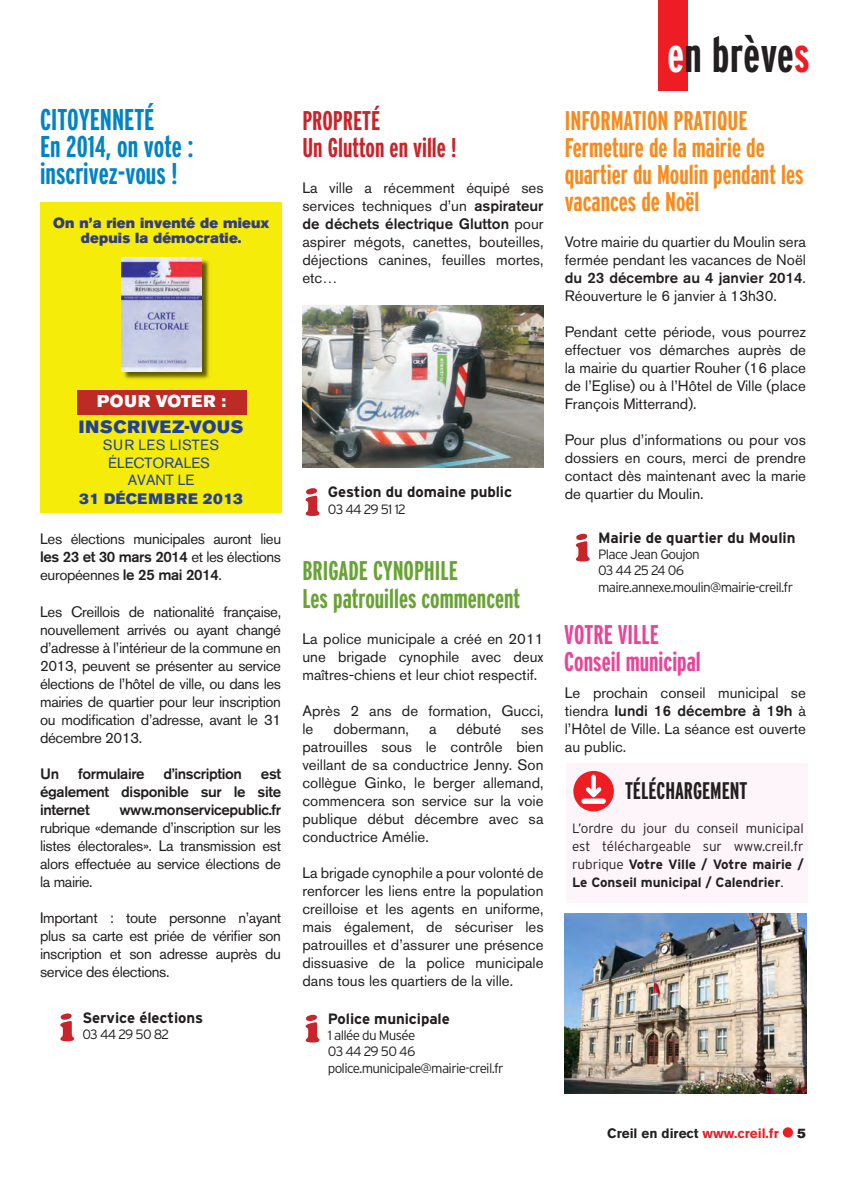
<style>
.page{position:relative;width:846px;height:1178px;background:#fff}
.page>*{position:absolute;margin:0;border:0;box-sizing:border-box;transform-origin:0 0}
.t1{font:700 extra-condensed 49.5px "Interstate";letter-spacing:.01em;color:#231f20}
.t2{font:700 extra-condensed 30px/27px "Interstate";color:#0084c4}
.t3{font:700 extra-condensed 27px/27px "Interstate";color:#f68b1f}
.t4{font:700 extra-condensed 27px/27px "Interstate";color:#68a335}
.t5{font:700 extra-condensed 27px/27px "Interstate";color:#ea4498}
.t6{font:700 extra-condensed 27px/27px "Interstate";color:#c8242b}
.t7{font:700 extra-condensed 24px "Interstate";color:#231f20}
.t8{font:17.7px "Akzidenz Grotesk BE Super";letter-spacing:.04em;color:#223f99}
.t9{font:16.95px "Akzidenz Grotesk BE Super";letter-spacing:.04em;color:#fff}
.t10{font:15.15px "Akzidenz Grotesk BE Super";letter-spacing:.03em;color:#223f99}
.t11{font:15px/18px "Akzidenz Grotesk BE";color:#231f20;text-align:justify}
.t12{font:500 15px/18px "Akzidenz Grotesk BE";letter-spacing:-.025em;color:#231f20;text-align:justify}
.t13{font:700 15px "Interstate";letter-spacing:-.005em;color:#231f20}
.t14{font:14.7px/17.5px "Akzidenz Grotesk BE";color:#223f99;text-align:center}
.t15{font:14.55px/14.5px "Akzidenz Grotesk BE Super";letter-spacing:.01em;color:#333d7a;text-align:center}
.t16{font:300 13.5px/16.2px "Interstate";letter-spacing:-.05em;color:#231f20}
.t17{font:700 13.5px "Akzidenz Grotesk BE";color:#231f20}
.t18{font:13.5px "Akzidenz Grotesk BE Super";color:#231f20}
.s1{font-weight:500}
.s2{color:#fff}
.s3{color:#ee1d23}
.s4{font-weight:700}
</style>
<div class="page">
<svg style="left:782px;top:1126px;width:10px;height:11px"></svg>
<div style="left:658px;top:0;width:29px;height:90px;background:#ee1d23"></div>
<div style="left:565px;top:763px;width:242px;height:139px;background:#fdf5f9"></div>
<div style="left:573px;top:770px;width:40px;height:41px;background:#ee1d23;border-radius:50%"></div>
<svg style="left:585px;top:774px;width:16px;height:23px"></svg>
<div style="left:581px;top:798px;width:24px;height:5px;background:#fff;border-radius:3px"></div>
<svg style="left:60px;top:1013px;width:14px;height:27px"></svg>
<img style="left:564px;top:913px;width:241px;height:179px">
<svg style="left:305px;top:488px;width:14px;height:28px"></svg>
<img style="left:302px;top:306px;width:241px;height:162px">
<svg style="left:305px;top:1014px;width:14px;height:28px"></svg>
<svg style="left:575px;top:533px;width:14px;height:28px"></svg>
<div style="left:40px;top:202px;width:241px;height:311px;background:#f5ec09"></div>
<div style="left:77px;top:390px;width:169px;height:24px;background:#be2a25"></div>
<img style="left:121px;top:257px;width:88px;height:122px">
<img style="left:122px;top:258px;width:80px;height:113px">
<h2 class="t2" style="left:40px;top:106px;width:116px">CITOYENNETÉ</h2>
<h2 class="t2" style="left:40px;top:133px;width:155px">En 2014, on vote : inscrivez-vous !</h2>
<p class="t15" style="left:53px;top:216px;width:217px">On n’a rien inventé de mieux depuis la démocratie.</p>
<p class="t9" style="left:97px;top:391px;width:131px">POUR VOTER :</p>
<p class="t8" style="left:79px;top:417px;width:166px">INSCRIVEZ-VOUS</p>
<p class="t14" style="left:103px;top:436px;width:118px">SUR LES LISTES<br>ÉLECTORALES<br>AVANT LE</p>
<p class="t10" style="left:79px;top:489px;width:165px">31 DÉCEMBRE 2013</p>
<p class="t11" style="left:40px;top:530px;width:242px">Les élections municipales auront lieu <span class="s1">les 23 et 30 mars 2014</span> et les élections européennes <span class="s1">le 25 mai 2014</span>.</p>
<p class="t11" style="left:40px;top:602px;width:242px">Les Creillois de nationalité française, nouvellement arrivés ou ayant changé d’adresse à l’intérieur de la commune en 2013, peuvent se présenter au service élections de l’hôtel de ville, ou dans les mairies de quartier pour leur inscription ou modification d’adresse, avant le 31 décembre 2013.</p>
<p class="t12" style="left:40px;top:763px;width:20px">Un</p>
<p class="t12" style="left:78px;top:763px;width:68px">formulaire</p>
<p class="t12" style="left:163px;top:763px;width:80px">d’inscription</p>
<p class="t12" style="left:40px;top:763px;width:242px;text-indent:221px">est également disponible sur le site internet</p>
<p class="t12" style="left:119px;top:799px;width:163px">www.monservicepublic.fr</p>
<p class="t11" style="left:40px;top:818px;width:242px">rubrique «demande d’inscription sur les listes électorales». La transmission est alors effectuée au service élections de la mairie.</p>
<p class="t11" style="left:40px;top:908px;width:242px">Important : toute personne n’ayant plus sa carte est priée de vérifier son inscription et son adresse auprès du service des élections.</p>
<p class="t13" style="left:82px;top:1007px;width:122px">Service élections</p>
<p class="t16" style="left:82px;top:1025px;width:88px">03 44 29 50 82</p>
<h3 class="t6" style="left:302px;top:107px;width:155px">PROPRETÉ<br>Un Glutton en ville !</h3>
<p class="t11" style="left:302px;top:179px;width:242px">La ville a récemment équipé ses services techniques d’un <span class="s1">aspirateur de déchets électrique Glutton</span> pour aspirer mégots, canettes, bouteilles, déjections canines, feuilles mortes, etc…</p>
<p class="t13" style="left:328px;top:483px;width:186px">Gestion du domaine public</p>
<p class="t16" style="left:328px;top:500px;width:80px">03 44 29 51 12</p>
<h3 class="t4" style="left:302px;top:557px;width:219px">BRIGADE CYNOPHILE<br>Les patrouilles commencent</h3>
<p class="t11" style="left:302px;top:629px;width:242px">La police municipale a créé en 2011 une brigade cynophile avec deux maîtres-chiens et leur chiot respectif.</p>
<p class="t11" style="left:302px;top:701px;width:242px">Après 2 ans de formation, Gucci, le</p>
<p class="t11" style="left:333px;top:719px;width:77px">dobermann,</p>
<p class="t11" style="left:429px;top:719px;width:9px">a</p>
<p class="t11" style="left:456px;top:719px;width:46px">débuté</p>
<p class="t11" style="left:302px;top:719px;width:242px;text-indent:219px">ses patrouilles sous le contrôle bien veillant de sa conductrice Jenny. Son collègue Ginko, le berger allemand, commencera son service sur la voie publique début décembre avec sa conductrice Amélie.</p>
<p class="t11" style="left:302px;top:863px;width:242px">La brigade cynophile a pour volonté de renforcer les liens entre la population creilloise et les agents en uniforme, mais également, de sécuriser les patrouilles et d’assurer une présence dissuasive de la police municipale dans tous les quartiers de la ville.</p>
<p class="t13" style="left:328px;top:1009px;width:123px">Police municipale</p>
<p class="t16" style="left:328px;top:1026px;width:177px">1 allée du Musée<br>03 44 29 50 46 police.municipale@mairie-creil.fr</p>
<h1 class="t1" style="left:667px;top:24px;width:144px"><span class="s2">e</span>n brève<span class="s3">s</span></h1>
<h3 class="t3" style="left:564px;top:107px;width:240px">INFORMATION PRATIQUE<br>Fermeture de la mairie de quartier du Moulin pendant les vacances de Noël</h3>
<p class="t11" style="left:564px;top:233px;width:242px">Votre mairie du quartier du Moulin sera fermée pendant les vacances de Noël <span class="s1">du 23 décembre au 4 janvier 2014</span>.<br>Réouverture le 6 janvier à 13h30.</p>
<p class="t11" style="left:564px;top:323px;width:242px">Pendant cette période, vous pourrez effectuer vos démarches auprès de la mairie du quartier Rouher (16 place de l’Eglise) ou à l’Hôtel de Ville (place François Mitterrand).</p>
<p class="t11" style="left:564px;top:431px;width:242px">Pour plus d’informations ou pour vos dossiers en cours, merci de prendre contact dès maintenant avec la marie de quartier du Moulin.</p>
<p class="t13" style="left:598px;top:528px;width:199px">Mairie de quartier du Moulin</p>
<p class="t16" style="left:598px;top:546px;width:197px">Place Jean Goujon<br>03 44 25 24 06 maire.annexe.moulin@mairie-creil.fr</p>
<h3 class="t5" style="left:564px;top:620px;width:138px">VOTRE VILLE<br>Conseil municipal</h3>
<p class="t11" style="left:564px;top:683px;width:242px">Le prochain conseil municipal se tiendra <span class="s1">lundi 16 décembre à 19h</span> à l’Hôtel de Ville. La séance est ouverte au public.</p>
<h3 class="t7" style="left:625px;top:776px;width:124px">TÉLÉCHARGEMENT</h3>
<p class="t16" style="left:572px;top:818px;width:233px;line-height:18px;text-align:justify">L’ordre du jour du conseil municipal est téléchargeable sur www.creil.fr rubrique <span class="s4">Votre Ville / Votre mairie / Le Conseil municipal / Calendrier</span>.</p>
<p class="t17" style="left:607px;top:1124px;width:173px">Creil en direct <span class="s3">www.creil.fr</span></p>
<p class="t18" style="left:797px;top:1124px;width:10px">5</p>
</div>
